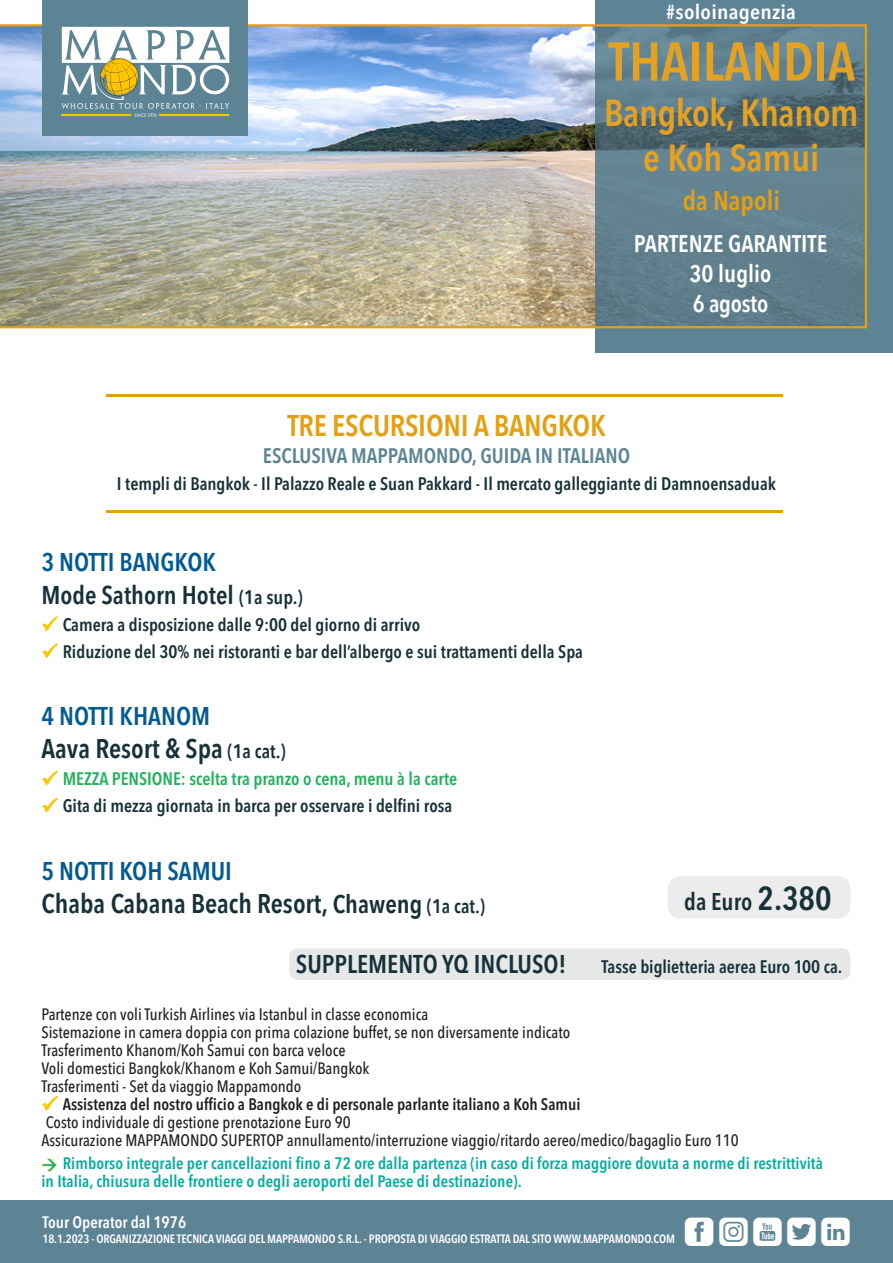
<style>
.page{position:relative;width:893px;height:1263px;background:#fff}
.page>*{position:absolute;margin:0;border:0;box-sizing:border-box;transform-origin:0 0}
.t1{font:600 54px "Avenir Next Condensed";color:#e4a225}
.t2{font:600 37.5px "Avenir Next Condensed";letter-spacing:-.01em;color:#e4a225}
.t3{font:36px "Mappamondoutil";letter-spacing:.125em;color:#fff}
.t4{font:600 30px "Avenir Next Condensed";letter-spacing:-.005em;color:#e4a013}
.t5{font:600 27px "Avenir Next Condensed";color:#173138}
.t6{font:600 27px "Avenir Next Condensed";color:#e4a013}
.t7{font:600 condensed 25.5px "Avenir Next LT Pro";color:#173138}
.t8{font:600 condensed 25.5px "Avenir Next LT Pro";color:#005b94}
.t9{font:600 24px "Avenir Next Condensed";color:#fff}
.t10{font:600 condensed 24px "Avenir Next LT Pro";color:#173138}
.t11{font:600 21px "Avenir Next Condensed";color:#5c8495}
.t12{font:600 condensed 20.25px "Avenir Next LT Pro";letter-spacing:.01em;color:#fff;scale:1.11 1}
.t13{font:600 condensed 18px "Avenir Next LT Pro";color:#173138}
.t14{font:600 condensed 18px "Avenir Next LT Pro";color:#21b259}
.t15{font:600 condensed 16.5px/22.5px "Avenir Next LT Pro";letter-spacing:.005em;color:#00ae9d}
.t16{font:500 16.5px "Avenir Next Condensed";color:#231f20}
.t17{font:600 condensed 16.5px/18px "Avenir Next LT Pro";color:#231f20}
.t18{font:600 condensed 16.5px "Avenir Next LT Pro";color:#fff}
.t19{font:600 condensed 12px "Avenir Next LT Pro";letter-spacing:-.01em;color:#fff}
.s1{font-size:19.5px}
.s2{font-size:25.5px}
.s3{font-size:33px}
.s4{font-family:"Avenir Next Condensed";font-weight:500;font-stretch:normal}
.s5{font-weight:500;color:#231f20}
</style>
<div class="page">
<div style="left:0;top:1200px;width:893px;height:63px;background:#5c8495"></div>
<div style="left:595px;top:0;width:298px;height:353px;background:#5c8495"></div>
<img style="left:0;top:24px;width:867px;height:304px">
<div style="left:42px;top:0;width:206px;height:136px;background:#5c8495"></div>
<svg style="left:62px;top:27px;width:167px;height:90px"></svg>
<div style="left:668px;top:876px;width:182px;height:42px;background:#ececec;border-radius:13px"></div>
<hr style="left:106px;top:510px;width:676px;height:3px;background:#e4a013">
<hr style="left:106px;top:394px;width:676px;height:3px;background:#e4a013">
<div style="left:289px;top:948px;width:561px;height:32px;background:#e5e8e7;border-radius:9px"></div>
<svg style="left:42px;top:616px;width:16px;height:15px"></svg>
<svg style="left:42px;top:643px;width:16px;height:15px"></svg>
<svg style="left:42px;top:770px;width:16px;height:16px"></svg>
<svg style="left:42px;top:797px;width:16px;height:16px"></svg>
<svg style="left:42px;top:1095px;width:16px;height:16px"></svg>
<svg style="left:42px;top:1158px;width:15px;height:14px"></svg>
<p class="t12" style="left:666px;top:0;width:118px">#soloinagenzia</p>
<p class="t1" style="left:608px;top:15px;width:248px">THAILANDIA</p>
<p class="t2" style="left:604px;top:80px;width:256px">Bangkok, Khanom</p>
<p class="t2" style="left:643px;top:125px;width:178px">e Koh Samui</p>
<p class="t6" style="left:683px;top:177px;width:99px">da Napoli</p>
<p class="t9" style="left:634px;top:222px;width:195px">PARTENZE GARANTITE</p>
<p class="t9" style="left:690px;top:252px;width:83px">30 luglio</p>
<p class="t9" style="left:693px;top:282px;width:77px">6 agosto</p>
<p class="t4" style="left:287px;top:400px;width:320px">TRE ESCURSIONI A BANGKOK</p>
<p class="t11" style="left:263px;top:438px;width:369px">ESCLUSIVA MAPPAMONDO, GUIDA IN ITALIANO</p>
<p class="t13" style="left:117px;top:473px;width:661px">I templi di Bangkok - Il Palazzo Reale e Suan Pakkard - Il mercato galleggiante di Damnoensaduak</p>
<p class="t8" style="left:41px;top:546px;width:176px">3 NOTTI BANGKOK</p>
<p class="t7" style="left:41px;top:579px;width:263px">Mode Sathorn Hotel <span class="s1">(1a sup.)</span></p>
<p class="t13" style="left:63px;top:613px;width:359px">Camera a disposizione dalle 9:00 del giorno di arrivo</p>
<p class="t13" style="left:63px;top:640px;width:522px">Riduzione del 30% nei ristoranti e bar dell’albergo e sui trattamenti della Spa</p>
<p class="t8" style="left:41px;top:701px;width:170px">4 NOTTI KHANOM</p>
<p class="t5" style="left:41px;top:725px;width:246px">Aava Resort &amp; Spa <span class="s1">(1a cat.)</span></p>
<p class="t14" style="left:63px;top:768px;width:396px">MEZZA PENSIONE: scelta tra pranzo o cena, menu à la carte</p>
<p class="t13" style="left:63px;top:795px;width:391px">Gita di mezza giornata in barca per osservare i delfini rosa</p>
<p class="t8" style="left:41px;top:855px;width:192px">5 NOTTI KOH SAMUI</p>
<p class="t5" style="left:41px;top:880px;width:445px">Chaba Cabana Beach Resort, <span class="s2">Chaweng</span> <span class="s1">(1a cat.)</span></p>
<p class="t10" style="left:684px;top:886px;width:149px">da Euro <span class="s3">2.380</span></p>
<p class="t7" style="left:296px;top:949px;width:272px">SUPPLEMENTO YQ INCLUSO!</p>
<p class="t13" style="left:601px;top:956px;width:242px">Tasse biglietteria aerea Euro 100 ca.</p>
<p class="t16" style="left:41px;top:1004px;width:388px">Partenze con voli Turkish Airlines via Istanbul in classe economica</p>
<p class="t16" style="left:41px;top:1022px;width:530px">Sistemazione in camera doppia con prima colazione buffet, se non diversamente indicato</p>
<p class="t16" style="left:41px;top:1040px;width:306px">Trasferimento Khanom/Koh Samui con barca veloce</p>
<p class="t16" style="left:41px;top:1058px;width:330px">Voli domestici Bangkok/Khanom e Koh Samui/Bangkok</p>
<p class="t16" style="left:41px;top:1076px;width:261px">Trasferimenti - Set da viaggio Mappamondo</p>
<p class="t17" style="left:46px;top:1095px;width:536px;text-indent:17px">Assistenza del nostro ufficio a Bangkok e di personale parlante italiano a Koh Samui<br><span class="s4">Costo individuale di gestione prenotazione Euro 90</span></p>
<p class="t15" style="left:63px;top:1129px;width:762px;text-indent:-21px"><span class="s5">Assicurazione MAPPAMONDO SUPERTOP annullamento/interruzione viaggio/ritardo aereo/medico/bagaglio Euro 110<br></span>Rimborso integrale per cancellazioni fino a 72 ore dalla partenza (in caso di forza maggiore dovuta a norme di restrittività</p>
<p class="t15" style="left:41px;top:1169px;width:482px">in Italia, chiusura delle frontiere o degli aeroporti del Paese di destinazione).</p>
<p class="t18" style="left:43px;top:1212px;width:145px">Tour Operator dal 1976</p>
<p class="t19" style="left:43px;top:1231px;width:634px">18.1.2023 - ORGANIZZAZIONE TECNICA VIAGGI DEL MAPPAMONDO S.R.L. - PROPOSTA DI VIAGGIO ESTRATTA DAL SITO WWW.MAPPAMONDO.COM</p>
<p class="t3" style="left:685px;top:1212px;width:167px">fiytl</p>
</div>
